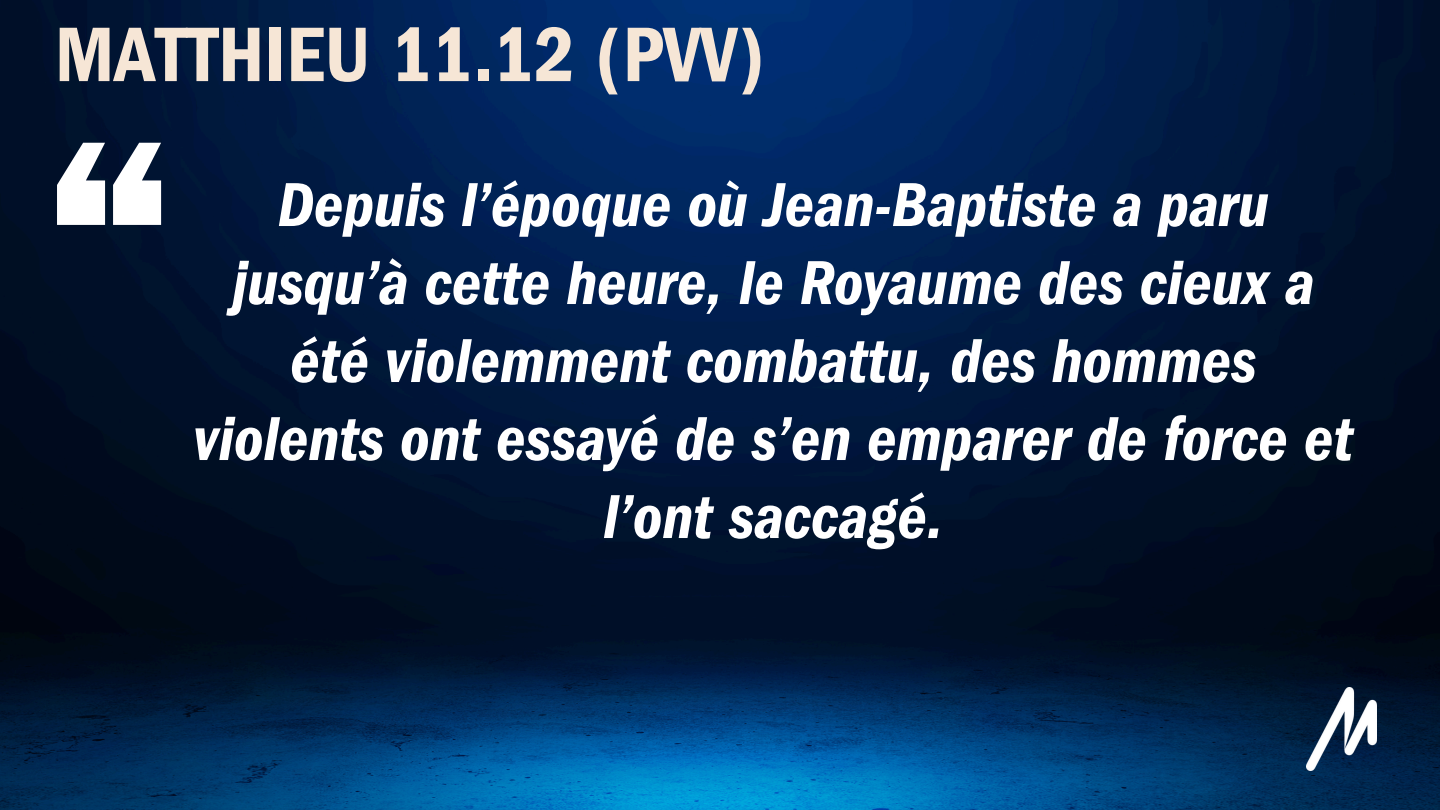
<style>
.page{position:relative;width:1440px;height:810px;background:#fff}
.page>*{position:absolute;margin:0;border:0;box-sizing:border-box;transform-origin:0 0}
.t1{font:800 277.5px "Franklin Gothic LT Pro";color:#fff}
.t2{font:80px "Franklin Gothic LT Pro Dm Cn";color:#f6e6d6}
.t3{font:64.2px/78px "Franklin Gothic LT Pro Dm Cn It";color:#fff;text-align:center}
</style>
<div class="page">
<img style="left:0;top:0;width:1440px;height:810px">
<img style="left:1307px;top:688px;width:70px;height:82px">
<p class="t2" style="left:55px;top:26px;width:711px">MATTHIEU 11.12 (PVV)</p>
<h1 class="t1" style="left:37px;top:143px;width:146px">“</h1>
<p class="t3" style="left:194px;top:175px;width:1161px">Depuis l’époque où Jean-Baptiste a paru jusqu’à cette heure, le Royaume des cieux a été violemment combattu, des hommes violents ont essayé de s’en emparer de force et l’ont saccagé.</p>
</div>
